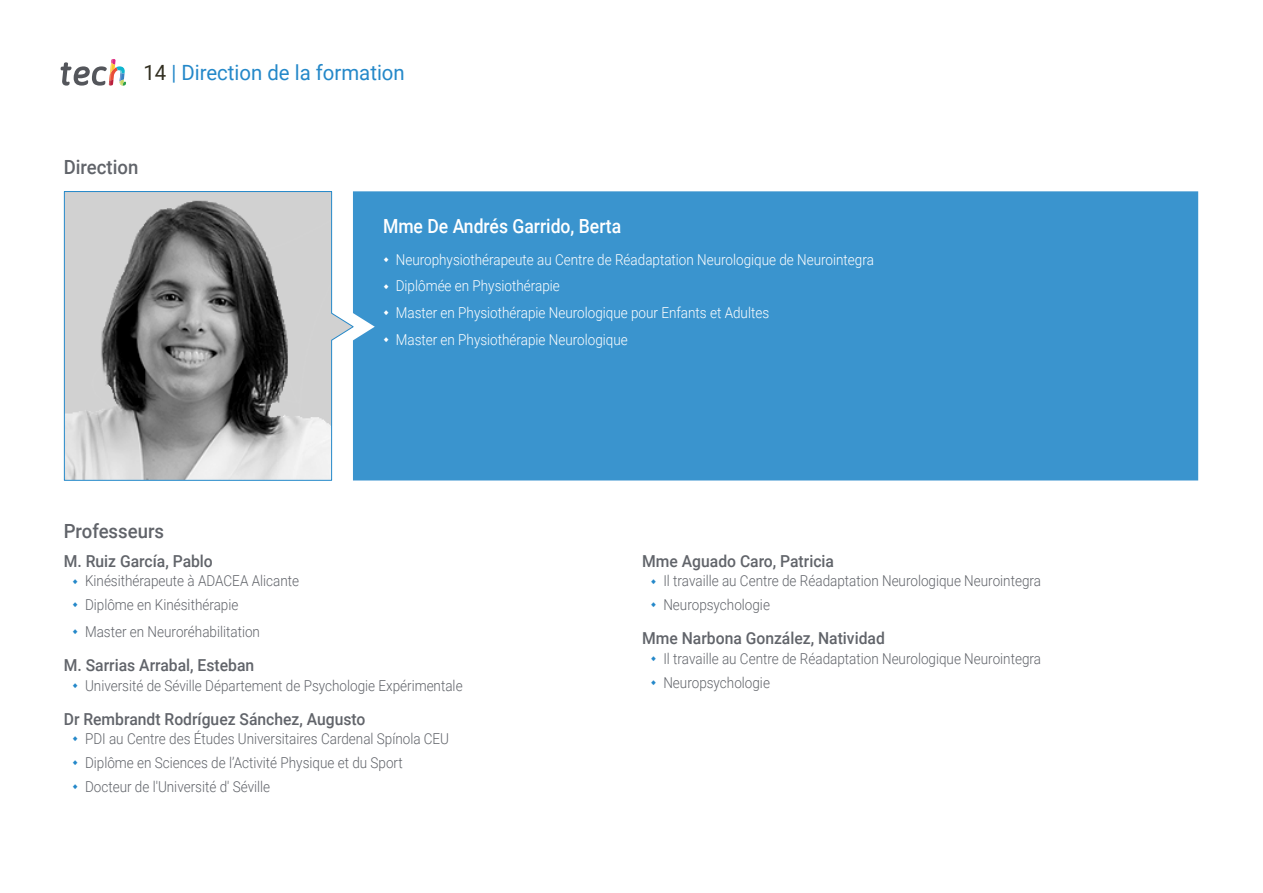
<style>
.page{position:relative;width:1263px;height:893px;background:#fff}
.page>*{position:absolute;margin:0;border:0;box-sizing:border-box;transform-origin:0 0}
.t1{font:21px "Roboto";color:#2488c9}
.t2{font:500 19.5px "Roboto";color:#fff;scale:.9 1}
.t3{font:500 19.5px "Roboto";color:#61646a;scale:.95 1}
.t4{font:500 16.5px "Roboto";color:#61646a;scale:.95 1}
.t5{font:300 15px/23.7px "Roboto";color:#61646a;scale:.9 1}
.t6{font:300 15px/26.7px "Roboto";color:#fff;scale:.9 1}
.s1{color:#312e20}
</style>
<div class="page">
<svg style="left:61px;top:59px;width:65px;height:27px"></svg>
<div style="left:354px;top:191px;width:844px;height:289px;background:#3a94ce"></div>
<svg style="left:64px;top:191px;width:290px;height:290px;background:#a0a2a3"></svg>
<svg style="left:384px;top:257px;width:4px;height:5px"></svg>
<svg style="left:384px;top:284px;width:4px;height:5px"></svg>
<svg style="left:384px;top:310px;width:4px;height:5px"></svg>
<svg style="left:384px;top:337px;width:4px;height:5px"></svg>
<h1 class="t1" style="left:144px;top:57px;width:263px"><span class="s1">14</span> | Direction de la formation</h1>
<h2 class="t3" style="left:64px;top:154px;width:80px">Direction</h2>
<h2 class="t2" style="left:383px;top:212px;width:266px">Mme De Andrés Garrido, Berta</h2>
<p class="t6" style="left:396px;top:245px;width:533px">Neurophysiothérapeute au Centre de Réadaptation Neurologique de Neurointegra Diplômée en Physiothérapie<br>Master en Physiothérapie Neurologique pour Enfants et Adultes<br>Master en Physiothérapie Neurologique</p>
<h2 class="t3" style="left:64px;top:517px;width:107px">Professeurs</h2>
<p class="t4" style="left:64px;top:550px;width:158px">M. Ruiz García, Pablo</p>
<p class="t5" style="left:85px;top:569px;width:239px">Kinésithérapeute à ADACEA Alicante<br>Diplôme en Kinésithérapie</p>
<p class="t5" style="left:85px;top:619px;width:196px">Master en Neuroréhabilitation</p>
<p class="t4" style="left:64px;top:654px;width:202px">M. Sarrias Arrabal, Esteban</p>
<p class="t5" style="left:85px;top:673px;width:421px">Université de Séville Département de Psychologie Expérimentale</p>
<p class="t4" style="left:64px;top:707px;width:319px">Dr Rembrandt Rodríguez Sánchez, Augusto</p>
<p class="t5" style="left:85px;top:726px;width:406px">PDI au Centre des Études Universitaires Cardenal Spínola CEU<br>Diplôme en Sciences de l’Activité Physique et du Sport<br>Docteur de l'Université d' Séville</p>
<p class="t4" style="left:642px;top:550px;width:203px">Mme Aguado Caro, Patricia</p>
<p class="t5" style="left:663px;top:569px;width:421px">Il travaille au Centre de Réadaptation Neurologique Neurointegra<br>Neuropsychologie</p>
<p class="t4" style="left:642px;top:627px;width:257px">Mme Narbona González, Natividad</p>
<p class="t5" style="left:663px;top:646px;width:421px">Il travaille au Centre de Réadaptation Neurologique Neurointegra<br>Neuropsychologie</p>
</div>
